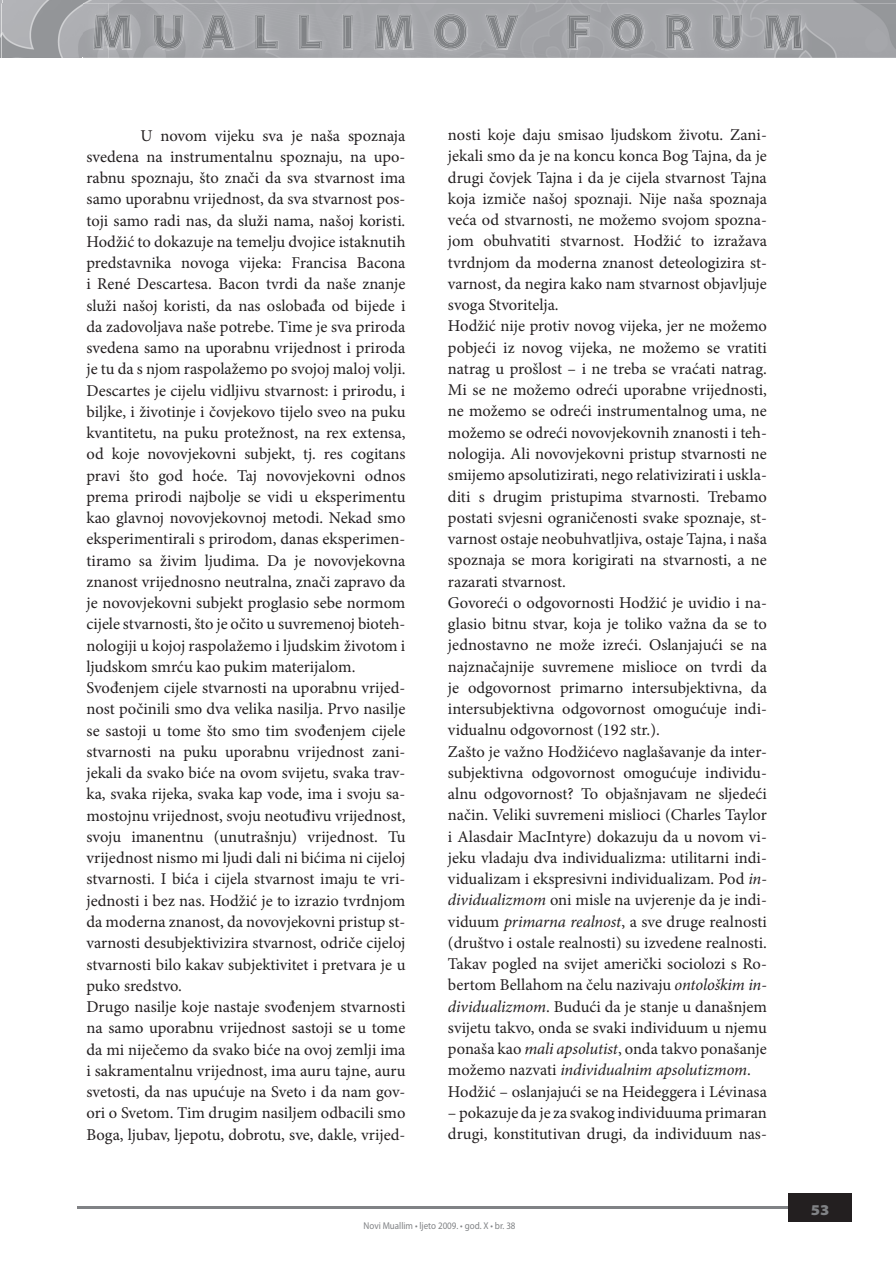
<style>
.page{position:relative;width:896px;height:1266px;background:#fff}
.page>*{position:absolute;margin:0;border:0;box-sizing:border-box;transform-origin:0 0}
.t1{font:16.5px/21.3px "Minion Pro";color:#231f20}
.t2{font:900 semi-expanded 15px "Myriad Pro";color:#808285}
.t3{font:9.9px "Myriad Pro";color:#808285;scale:.91 1}
.s1{font-style:italic}
</style>
<div class="page">
<div style="left:788px;top:1194px;width:64px;height:28px;background:#231f20"></div>
<hr style="left:77px;top:1207px;width:710px;height:2px;background:#808285">
<img style="left:1px;top:3px;width:2px;height:55px">
<img style="left:0;top:3px;width:1px;height:55px">
<img style="left:3px;top:0;width:893px;height:3px">
<img style="left:3px;top:3px;width:80px;height:55px">
<img style="left:83px;top:3px;width:813px;height:55px">
<div style="left:235px;top:22px;width:430px;height:11px;background:#a5a6aa"></div>
<img style="left:610px;top:14px;width:34px;height:36px">
<img style="left:434px;top:14px;width:34px;height:36px">
<img style="left:665px;top:14px;width:29px;height:36px">
<img style="left:764px;top:14px;width:39px;height:36px">
<img style="left:713px;top:14px;width:29px;height:36px">
<img style="left:567px;top:14px;width:23px;height:36px">
<img style="left:485px;top:14px;width:34px;height:36px">
<img style="left:375px;top:14px;width:38px;height:36px">
<img style="left:342px;top:14px;width:11px;height:36px">
<img style="left:299px;top:14px;width:23px;height:36px">
<img style="left:255px;top:14px;width:23px;height:36px">
<img style="left:201px;top:14px;width:34px;height:36px">
<img style="left:154px;top:14px;width:29px;height:36px">
<img style="left:93px;top:14px;width:39px;height:36px">
<img style="left:612px;top:15px;width:31px;height:34px">
<img style="left:435px;top:15px;width:31px;height:34px">
<img style="left:667px;top:16px;width:24px;height:32px">
<img style="left:765px;top:16px;width:36px;height:32px">
<img style="left:714px;top:16px;width:27px;height:33px">
<img style="left:569px;top:16px;width:19px;height:32px">
<img style="left:487px;top:16px;width:30px;height:32px">
<img style="left:376px;top:16px;width:36px;height:32px">
<img style="left:344px;top:16px;width:7px;height:32px">
<img style="left:300px;top:16px;width:20px;height:32px">
<img style="left:257px;top:16px;width:20px;height:32px">
<img style="left:203px;top:16px;width:30px;height:32px">
<img style="left:155px;top:16px;width:27px;height:33px">
<img style="left:95px;top:16px;width:36px;height:32px">
<svg style="left:672px;top:20px;width:12px;height:12px"></svg>
<img style="left:618px;top:20px;width:18px;height:24px">
<img style="left:441px;top:20px;width:19px;height:24px">
<img style="left:212px;top:20px;width:12px;height:16px">
<p class="t1" style="left:86px;top:125px;width:320px;text-indent:54px">U novom vijeku sva je naša spoznaja svedena na instrumentalnu spoznaju, na upo&shy;rabnu spoznaju, što znači da sva stvarnost ima samo uporabnu vrijednost, da sva stvarnost pos&shy;toji samo radi nas, da služi nama, našoj koristi.<br>Hodžić to dokazuje na temelju dvojice istaknutih predstavnika novoga vijeka: Francisa Bacona i René Descartesa. Bacon tvrdi da naše znanje služi našoj koristi, da nas oslobađa od bijede i da zadovoljava naše potrebe. Time je sva priroda svedena samo na uporabnu vrijednost i priroda je tu da s njom raspolažemo po svojoj maloj volji.<br>Descartes je cijelu vidljivu stvarnost: i prirodu, i biljke, i životinje i čovjekovo tijelo sveo na puku kvantitetu, na puku protežnost, na rex extensa, od koje novovjekovni subjekt, tj. res cogitans pravi što god hoće. Taj novovjekovni odnos prema prirodi najbolje se vidi u eksperimentu kao glavnoj novovjekovnoj metodi. Nekad smo eksperimentirali s prirodom, danas eksperimen&shy;tiramo sa živim ljudima. Da je novovjekovna znanost vrijednosno neutralna, znači zapravo da je novovjekovni subjekt proglasio sebe normom cijele stvarnosti, što je očito u suvremenoj bioteh&shy;nologiji u kojoj raspolažemo i ljudskim životom i ljudskom smrću kao pukim materijalom.<br>Svođenjem cijele stvarnosti na uporabnu vrijed&shy;nost počinili smo dva velika nasilja. Prvo nasilje se sastoji u tome što smo tim svođenjem cijele stvarnosti na puku uporabnu vrijednost zani&shy;jekali da svako biće na ovom svijetu, svaka trav&shy;ka, svaka rijeka, svaka kap vode, ima i svoju sa&shy;mostojnu vrijednost, svoju neotuđivu vrijednost, svoju imanentnu (unutrašnju) vrijednost. Tu vrijednost nismo mi ljudi dali ni bićima ni cijeloj stvarnosti. I bića i cijela stvarnost imaju te vri&shy;jednosti i bez nas. Hodžić je to izrazio tvrdnjom da moderna znanost, da novovjekovni pristup st&shy;varnosti desubjektivizira stvarnost, odriče cijeloj stvarnosti bilo kakav subjektivitet i pretvara je u puko sredstvo.<br>Drugo nasilje koje nastaje svođenjem stvarnosti na samo uporabnu vrijednost sastoji se u tome da mi niječemo da svako biće na ovoj zemlji ima i sakramentalnu vrijednost, ima auru tajne, auru svetosti, da nas upućuje na Sveto i da nam gov&shy;ori o Svetom. Tim drugim nasiljem odbacili smo Boga, ljubav, ljepotu, dobrotu, sve, dakle, vrijed-</p>
<p class="t1" style="left:448px;top:124px;width:320px">nosti koje daju smisao ljudskom životu. Zani&shy;jekali smo da je na koncu konca Bog Tajna, da je drugi čovjek Tajna i da je cijela stvarnost Tajna koja izmiče našoj spoznaji. Nije naša spoznaja veća od stvarnosti, ne možemo svojom spozna&shy;jom obuhvatiti stvarnost. Hodžić to izražava tvrdnjom da moderna znanost deteologizira st&shy;varnost, da negira kako nam stvarnost objavljuje svoga Stvoritelja.<br>Hodžić nije protiv novog vijeka, jer ne možemo pobjeći iz novog vijeka, ne možemo se vratiti natrag u prošlost – i ne treba se vraćati natrag.<br>Mi se ne možemo odreći uporabne vrijednosti, ne možemo se odreći instrumentalnog uma, ne možemo se odreći novovjekovnih znanosti i teh&shy;nologija. Ali novovjekovni pristup stvarnosti ne smijemo apsolutizirati, nego relativizirati i uskla&shy;diti s drugim pristupima stvarnosti. Trebamo postati svjesni ograničenosti svake spoznaje, st&shy;varnost ostaje neobuhvatljiva, ostaje Tajna, i naša spoznaja se mora korigirati na stvarnosti, a ne razarati stvarnost.<br>Govoreći o odgovornosti Hodžić je uvidio i na&shy;glasio bitnu stvar, koja je toliko važna da se to jednostavno ne može izreći. Oslanjajući se na najznačajnije suvremene mislioce on tvrdi da je odgovornost primarno intersubjektivna, da intersubjektivna odgovornost omogućuje indi&shy;vidualnu odgovornost (192 str.).<br>Zašto je važno Hodžićevo naglašavanje da inter&shy;subjektivna odgovornost omogućuje individu&shy;alnu odgovornost? To objašnjavam ne sljedeći način. Veliki suvremeni mislioci (Charles Taylor i Alasdair MacIntyre) dokazuju da u novom vi&shy;jeku vladaju dva individualizma: utilitarni indi&shy;vidualizam i ekspresivni individualizam. Pod <span class="s1">in&shy;dividualizmom</span> oni misle na uvjerenje da je indi&shy;viduum <span class="s1">primarna realnost</span>, a sve druge realnosti (društvo i ostale realnosti) su izvedene realnosti.<br>Takav pogled na svijet američki sociolozi s Ro&shy;bertom Bellahom na čelu nazivaju <span class="s1">ontološkim in&shy;dividualizmom</span>. Budući da je stanje u današnjem svijetu takvo, onda se svaki individuum u njemu ponaša kao <span class="s1">mali apsolutist</span>, onda takvo ponašanje možemo nazvati <span class="s1">individualnim apsolutizmom</span>.<br>Hodžić – oslanjajući se na Heideggera i Lévinasa</p>
<p class="t1" style="left:448px;top:1102px;width:320px">– pokazuje da je za svakog individuuma primaran drugi, konstitutivan drugi, da individuum nas-</p>
<p class="t3" style="left:364px;top:1220px;width:169px">Novi Muallim • ljeto 2009. • god. X • br. 38</p>
<p class="t2" style="left:811px;top:1201px;width:20px">53</p>
</div>
